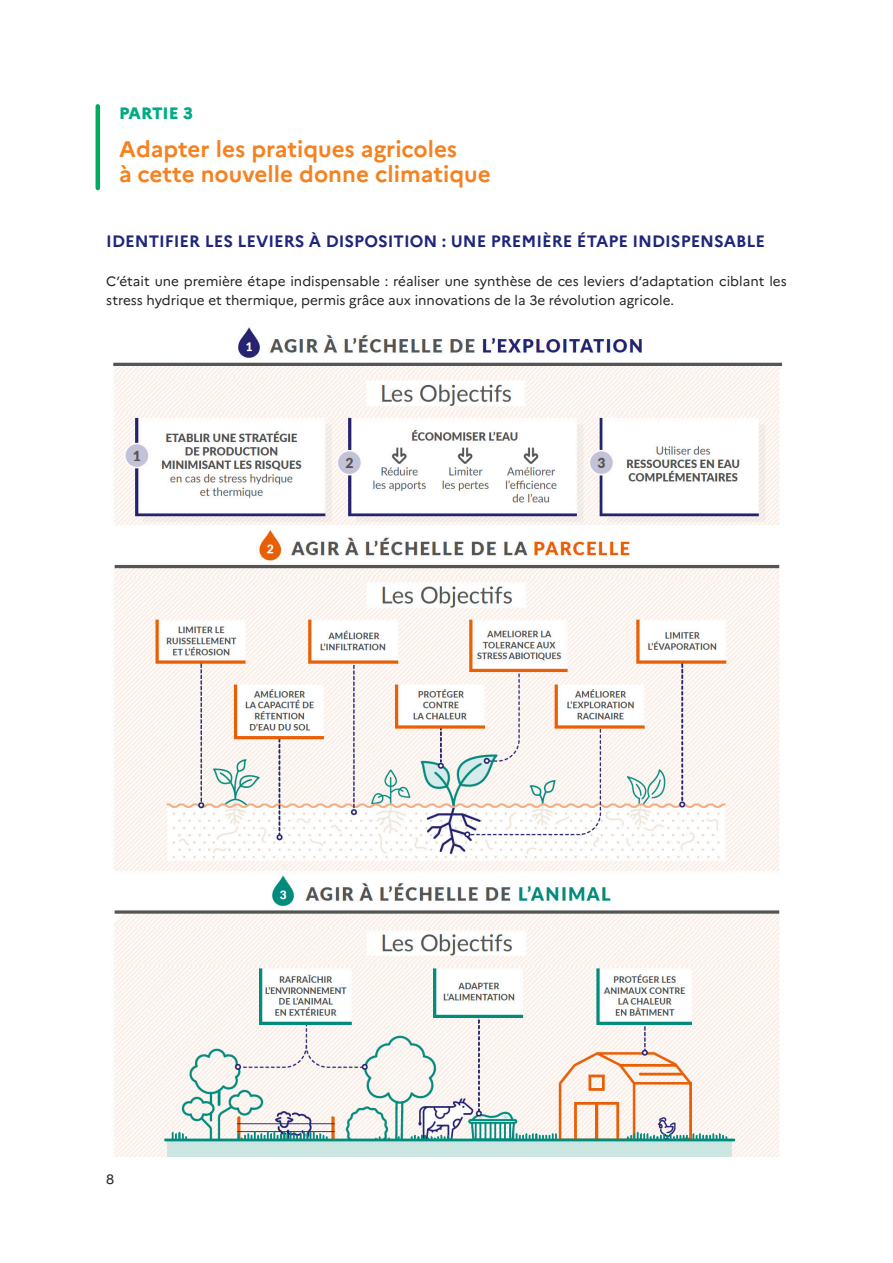
<style>
.page{position:relative;width:893px;height:1263px;background:#fff}
.page>*{position:absolute;margin:0;border:0;box-sizing:border-box;transform-origin:0 0}
._01_T_nom_thématique{font:700 22.5px/25.5px "Marianne";color:#f58220}
._02_Titre_1{font:700 16.5px "Marianne";color:#20277b}
._00_T_thématique{font:800 16.5px "Marianne";color:#00ab85}
._04_Texte{font:13.5px/19.5px "Marianne";color:#231f20}
</style>
<div class="page">
<hr style="left:96px;top:106px;width:4px;height:82px;background:#00aa5f">
<img style="left:113px;top:327px;width:669px;height:830px">
<p class="_00_T_thématique" style="left:119px;top:103px;width:75px">PARTIE 3</p>
<p class="_01_T_nom_thématique" style="left:119px;top:136px;width:373px">Adapter les pratiques agricoles<br>à cette nouvelle donne climatique</p>
<p class="_02_Titre_1" style="left:106px;top:231px;width:660px">IDENTIFIER LES LEVIERS À DISPOSITION : UNE PREMIÈRE ÉTAPE INDISPENSABLE</p>
<p class="_04_Texte" style="left:106px;top:271px;width:682px">C’était une première étape indispensable : réaliser une synthèse de ces leviers d’adaptation ciblant les stress hydrique et thermique, permis grâce aux innovations de la 3e révolution agricole.</p>
<p class="_04_Texte" style="left:106px;top:1169px;width:10px">8</p>
</div>
